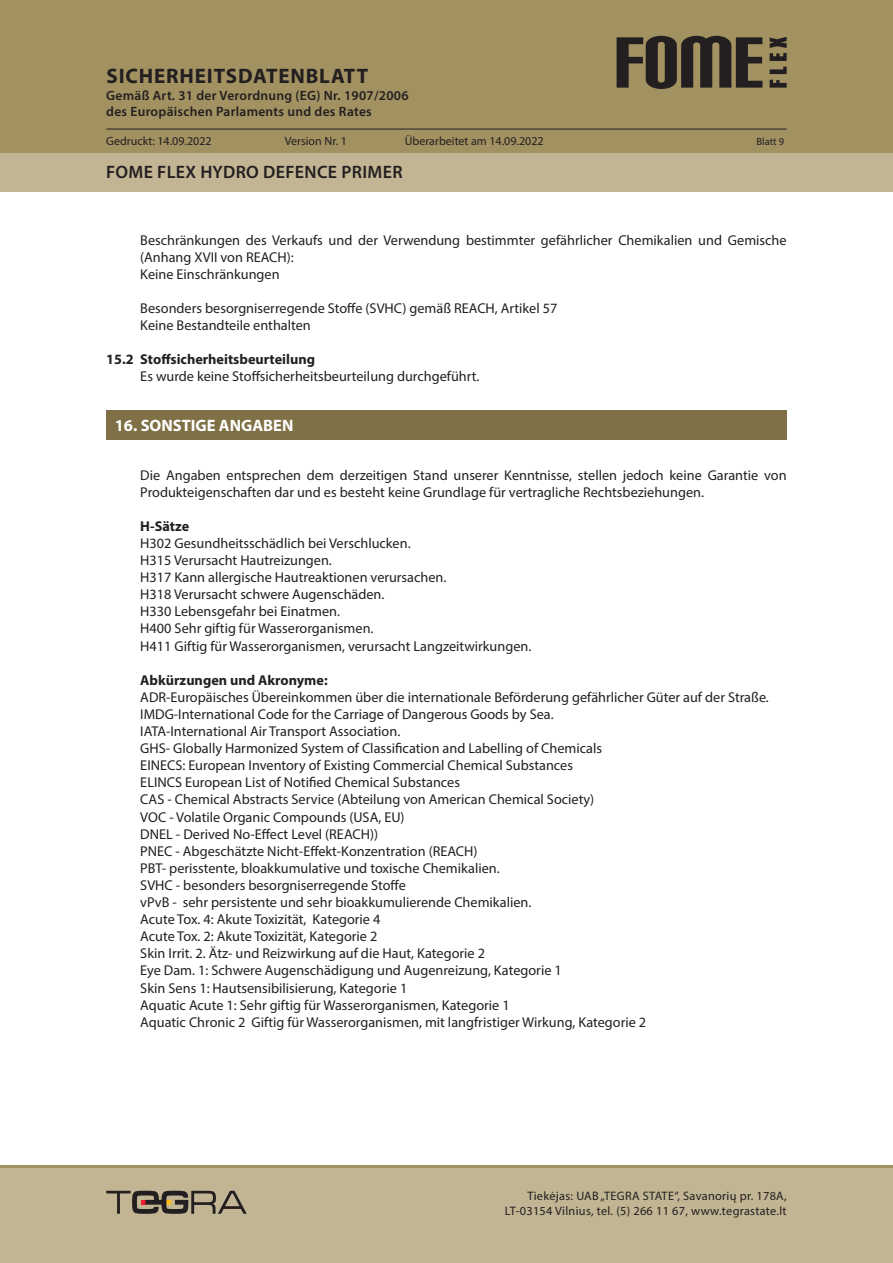
<style>
.page{position:relative;width:893px;height:1263px;background:#fff}
.page>*{position:absolute;margin:0;border:0;box-sizing:border-box;transform-origin:0 0}
.t1{font:700 21px "Myriad Pro";letter-spacing:.04em;color:#231f20}
.t2{font:600 18px "Myriad Pro";letter-spacing:.02em;color:#231f20}
.Skyrius_baltas{font:700 16.5px "Myriad Pro";color:#fff}
.Tekstas_paprastas{font:14.25px/17.1px "Myriad Pro";color:#231f20}
.Tekstas_paprastas-2{font:700 14.25px "Myriad Pro";color:#231f20}
.Tekstas_paprastas_Bo{font:700 14.25px "Myriad Pro";color:#231f20}
.t3{font:600 13.5px/16.2px "Myriad Pro";letter-spacing:.02em;color:#231f20}
.t4{font:12.3px/14.7px "Myriad Pro";letter-spacing:.025em;color:#231f20;text-align:right}
.t5{font:12px "Myriad Pro";color:#231f20}
.t6{font:10.5px "Myriad Pro";color:#231f20}
</style>
<div class="page">
<div style="left:0;top:0;width:893px;height:191px;background:#a29161"></div>
<div style="left:0;top:153px;width:893px;height:38px;background:#c2b594"></div>
<div style="left:0;top:1165px;width:893px;height:98px;background:#c2b594"></div>
<hr style="left:0;top:1165px;width:893px;height:2px;background:#a29161">
<svg style="left:770px;top:80px;width:17px;height:8px"></svg>
<svg style="left:770px;top:67px;width:17px;height:7px"></svg>
<svg style="left:770px;top:37px;width:17px;height:24px"></svg>
<svg style="left:617px;top:36px;width:145px;height:53px"></svg>
<svg style="left:106px;top:1191px;width:141px;height:23px"></svg>
<hr style="left:106px;top:129px;width:681px;height:1px;background:#231f20">
<div style="left:106px;top:410px;width:681px;height:30px;background:#7f7045"></div>
<h1 class="t1" style="left:107px;top:63px;width:263px">SICHERHEITSDATENBLATT</h1>
<p class="t3" style="left:106px;top:87px;width:304px">Gemäß Art. 31 der Verordnung (EG) Nr. 1907/2006 des Europäischen Parlaments und des Rates</p>
<p class="t5" style="left:106px;top:133px;width:107px">Gedruckt: 14.09.2022</p>
<p class="t5" style="left:285px;top:133px;width:64px">Version Nr. 1</p>
<p class="t5" style="left:405px;top:133px;width:140px">Überarbeitet am 14.09.2022</p>
<p class="t6" style="left:757px;top:135px;width:29px">Blatt 9</p>
<p class="t2" style="left:106px;top:160px;width:298px">FOME FLEX HYDRO DEFENCE PRIMER</p>
<p class="Tekstas_paprastas" style="left:140px;top:231px;width:648px">Beschränkungen des Verkaufs und der Verwendung bestimmter gefährlicher Chemikalien und Gemische (Anhang XVII von REACH):</p>
<p class="Tekstas_paprastas" style="left:140px;top:265px;width:141px">Keine Einschränkungen</p>
<p class="Tekstas_paprastas" style="left:140px;top:299px;width:419px">Besonders besorgniserregende Stoffe (SVHC) gemäß REACH, Artikel 57</p>
<p class="Tekstas_paprastas" style="left:140px;top:316px;width:172px">Keine Bestandteile enthalten</p>
<p class="Tekstas_paprastas-2" style="left:106px;top:350px;width:210px">15.2 Stoffsicherheitsbeurteilung</p>
<p class="Tekstas_paprastas" style="left:140px;top:368px;width:341px">Es wurde keine Stoffsicherheitsbeurteilung durchgeführt.</p>
<p class="Skyrius_baltas" style="left:115px;top:415px;width:180px">16. SONSTIGE ANGABEN</p>
<p class="Tekstas_paprastas" style="left:140px;top:466px;width:648px">Die Angaben entsprechen dem derzeitigen Stand unserer Kenntnisse, stellen jedoch keine Garantie von<br>Produkteigenschaften dar und es besteht keine Grundlage für vertragliche Rechtsbeziehungen.</p>
<p class="Tekstas_paprastas_Bo" style="left:140px;top:517px;width:50px">H-Sätze</p>
<p class="Tekstas_paprastas" style="left:140px;top:534px;width:272px">H302 Gesundheitsschädlich bei Verschlucken.</p>
<p class="Tekstas_paprastas" style="left:140px;top:551px;width:193px">H315 Verursacht Hautreizungen.</p>
<p class="Tekstas_paprastas" style="left:140px;top:569px;width:308px">H317 Kann allergische Hautreaktionen verursachen.</p>
<p class="Tekstas_paprastas" style="left:140px;top:586px;width:246px">H318 Verursacht schwere Augenschäden.</p>
<p class="Tekstas_paprastas" style="left:140px;top:603px;width:201px">H330 Lebensgefahr bei Einatmen.</p>
<p class="Tekstas_paprastas" style="left:140px;top:620px;width:235px">H400 Sehr giftig für Wasserorganismen.</p>
<p class="Tekstas_paprastas" style="left:140px;top:637px;width:393px">H411 Giftig für Wasserorganismen, verursacht Langzeitwirkungen.</p>
<p class="Tekstas_paprastas_Bo" style="left:140px;top:671px;width:189px">Abkürzungen und Akronyme:</p>
<p class="Tekstas_paprastas" style="left:140px;top:688px;width:630px">ADR-Europäisches Übereinkommen über die internationale Beförderung gefährlicher Güter auf der Straße.</p>
<p class="Tekstas_paprastas" style="left:140px;top:705px;width:415px">IMDG-International Code for the Carriage of Dangerous Goods by Sea.</p>
<p class="Tekstas_paprastas" style="left:140px;top:722px;width:261px">IATA-International Air Transport Association.</p>
<p class="Tekstas_paprastas" style="left:140px;top:740px;width:463px">GHS- Globally Harmonized System of Classification and Labelling of Chemicals</p>
<p class="Tekstas_paprastas" style="left:140px;top:757px;width:434px">EINECS: European Inventory of Existing Commercial Chemical Substances</p>
<p class="Tekstas_paprastas" style="left:140px;top:774px;width:321px">ELINCS European List of Notified Chemical Substances</p>
<p class="Tekstas_paprastas" style="left:140px;top:791px;width:455px">CAS - Chemical Abstracts Service (Abteilung von American Chemical Society)</p>
<p class="Tekstas_paprastas" style="left:140px;top:808px;width:266px">VOC - Volatile Organic Compounds (USA, EU)</p>
<p class="Tekstas_paprastas" style="left:140px;top:825px;width:239px">DNEL - Derived No-Effect Level (REACH))</p>
<p class="Tekstas_paprastas" style="left:140px;top:842px;width:339px">PNEC - Abgeschätzte Nicht-Effekt-Konzentration (REACH)</p>
<p class="Tekstas_paprastas" style="left:140px;top:859px;width:361px">PBT- perisstente, bloakkumulative und toxische Chemikalien.</p>
<p class="Tekstas_paprastas" style="left:140px;top:876px;width:267px">SVHC - besonders besorgniserregende Stoffe</p>
<p class="Tekstas_paprastas" style="left:140px;top:893px;width:393px">vPvB - sehr persistente und sehr bioakkumulierende Chemikalien.</p>
<p class="Tekstas_paprastas" style="left:140px;top:911px;width:242px">Acute Tox. 4: Akute Toxizität, Kategorie 4</p>
<p class="Tekstas_paprastas" style="left:140px;top:928px;width:239px">Acute Tox. 2: Akute Toxizität, Kategorie 2</p>
<p class="Tekstas_paprastas" style="left:140px;top:945px;width:346px">Skin Irrit. 2. Ätz- und Reizwirkung auf die Haut, Kategorie 2</p>
<p class="Tekstas_paprastas" style="left:140px;top:962px;width:423px">Eye Dam. 1: Schwere Augenschädigung und Augenreizung, Kategorie 1</p>
<p class="Tekstas_paprastas" style="left:140px;top:979px;width:268px">Skin Sens 1: Hautsensibilisierung, Kategorie 1</p>
<p class="Tekstas_paprastas" style="left:140px;top:996px;width:371px">Aquatic Acute 1: Sehr giftig für Wasserorganismen, Kategorie 1</p>
<p class="Tekstas_paprastas" style="left:140px;top:1013px;width:507px">Aquatic Chronic 2 Giftig für Wasserorganismen, mit langfristiger Wirkung, Kategorie 2</p>
<p class="t4" style="left:505px;top:1188px;width:283px">Tiekėjas: UAB „TEGRA STATE“, Savanorių pr. 178A,<br>LT-03154 Vilnius, tel. (5) 266 11 67, www.tegrastate.lt</p>
</div>
